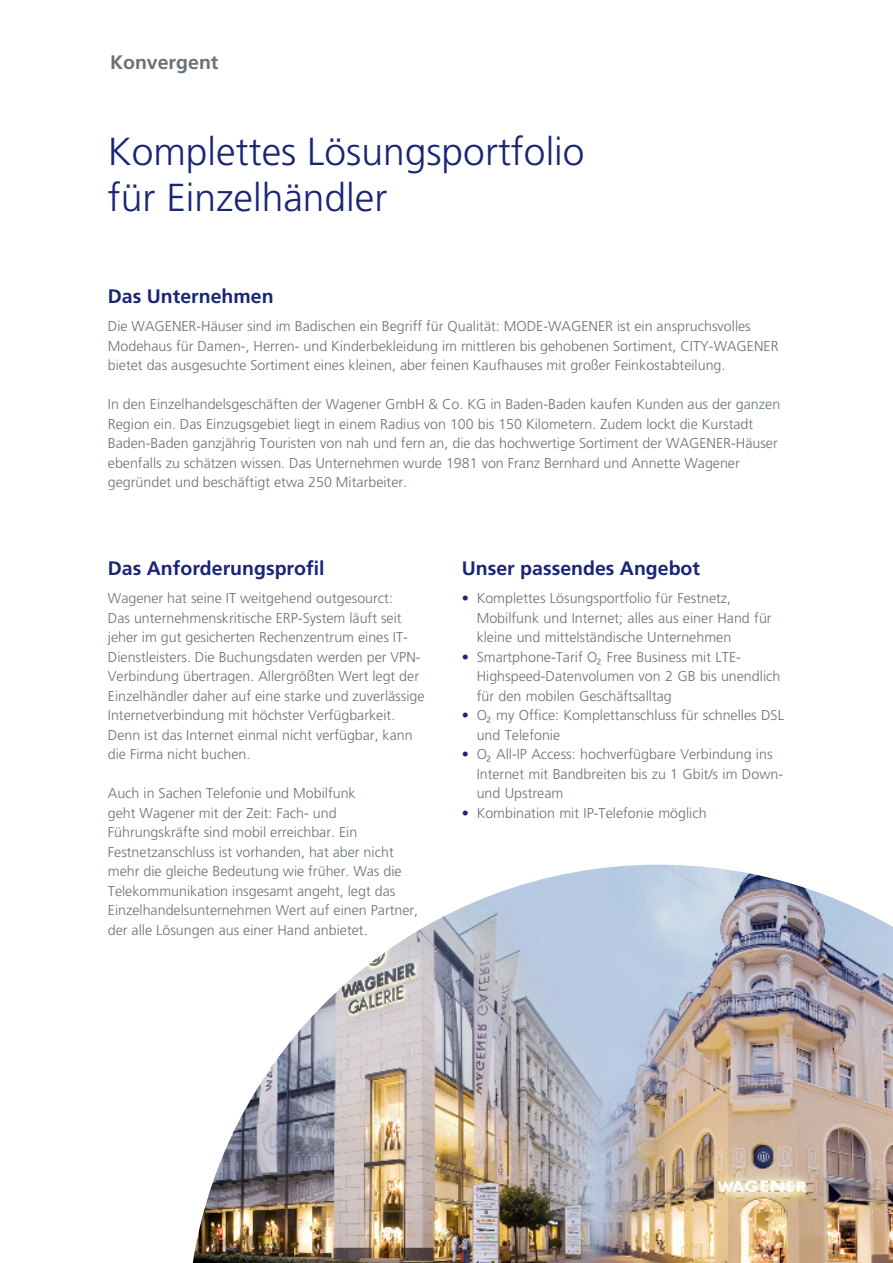
<style>
.page{position:relative;width:893px;height:1263px;background:#fff}
.page>*{position:absolute;margin:0;border:0;box-sizing:border-box;transform-origin:0 0}
.t1{font:300 39px/46.8px "O2 Frutiger";color:#192575}
.t2{font:700 19.5px "O2 Frutiger";color:#192575}
.t3{font:700 19.5px "O2 Frutiger";color:#687379}
.o2___2011___Copy{font:300 14.25px/19.5px "O2 Frutiger";color:#687379}
.s1{color:#192575}
</style>
<div class="page">
<img style="left:193px;top:865px;width:700px;height:398px">
<p class="t3" style="left:110px;top:51px;width:110px">Konvergent</p>
<p class="t1" style="left:108px;top:128px;width:478px">Komplettes Lösungsportfolio für Einzelhändler</p>
<p class="t2" style="left:108px;top:285px;width:167px">Das Unternehmen</p>
<p class="o2___2011___Copy" style="left:108px;top:316px;width:672px">Die WAGENER-Häuser sind im Badischen ein Begriff für Qualität: MODE-WAGENER ist ein anspruchsvolles<br>Modehaus für Damen-, Herren- und Kinderbekleidung im mittleren bis gehobenen Sortiment, CITY-WAGENER bietet das ausgesuchte Sortiment eines kleinen, aber feinen Kaufhauses mit großer Feinkostabteilung.</p>
<p class="o2___2011___Copy" style="left:108px;top:394px;width:674px">In den Einzelhandelsgeschäften der Wagener GmbH &amp; Co. KG in Baden-Baden kaufen Kunden aus der ganzen Region ein. Das Einzugsgebiet liegt in einem Radius von 100 bis 150 Kilometern. Zudem lockt die Kurstadt Baden-Baden ganzjährig Touristen von nah und fern an, die das hochwertige Sortiment der WAGENER-Häuser ebenfalls zu schätzen wissen. Das Unternehmen wurde 1981 von Franz Bernhard und Annette Wagener gegründet und beschäftigt etwa 250 Mitarbeiter.</p>
<p class="t2" style="left:108px;top:557px;width:218px">Das Anforderungsprofil</p>
<p class="o2___2011___Copy" style="left:108px;top:589px;width:318px">Wagener hat seine IT weitgehend outgesourct:<br>Das unternehmenskritische ERP-System läuft seit jeher im gut gesicherten Rechenzentrum eines IT-Dienstleisters. Die Buchungsdaten werden per VPN-Verbindung übertragen. Allergrößten Wert legt der Einzelhändler daher auf eine starke und zuverlässige Internetverbindung mit höchster Verfügbarkeit.<br>Denn ist das Internet einmal nicht verfügbar, kann die Firma nicht buchen.</p>
<p class="o2___2011___Copy" style="left:108px;top:784px;width:312px">Auch in Sachen Telefonie und Mobilfunk<br>geht Wagener mit der Zeit: Fach- und Führungskräfte sind mobil erreichbar. Ein Festnetzanschluss ist vorhanden, hat aber nicht mehr die gleiche Bedeutung wie früher. Was die Telekommunikation insgesamt angeht, legt das Einzelhandelsunternehmen Wert auf einen Partner, der alle Lösungen aus einer Hand anbietet.</p>
<p class="t2" style="left:462px;top:557px;width:240px">Unser passendes Angebot</p>
<p class="o2___2011___Copy" style="left:477px;top:589px;width:296px;text-indent:-15px"><span class="s1">•</span> Komplettes Lösungsportfolio für Festnetz,<br>Mobilfunk und Internet; alles aus einer Hand für kleine und mittelständische Unternehmen</p>
<p class="o2___2011___Copy" style="left:477px;top:647px;width:305px;text-indent:-15px"><span class="s1">•</span> Smartphone-Tarif œ Free Business mit LTE-<br>Highspeed-Datenvolumen von 2 GB bis unendlich für den mobilen Geschäftsalltag</p>
<p class="o2___2011___Copy" style="left:477px;top:706px;width:309px;text-indent:-15px"><span class="s1">•</span> œ my Office: Komplettanschluss für schnelles DSL und Telefonie</p>
<p class="o2___2011___Copy" style="left:477px;top:745px;width:308px;text-indent:-15px"><span class="s1">•</span> œ All-IP Access: hochverfügbare Verbindung ins<br>Internet mit Bandbreiten bis zu 1 Gbit/s im Down&shy;und Upstream</p>
<p class="o2___2011___Copy" style="left:462px;top:803px;width:246px"><span class="s1">•</span> Kombination mit IP-Telefonie möglich</p>
</div>
